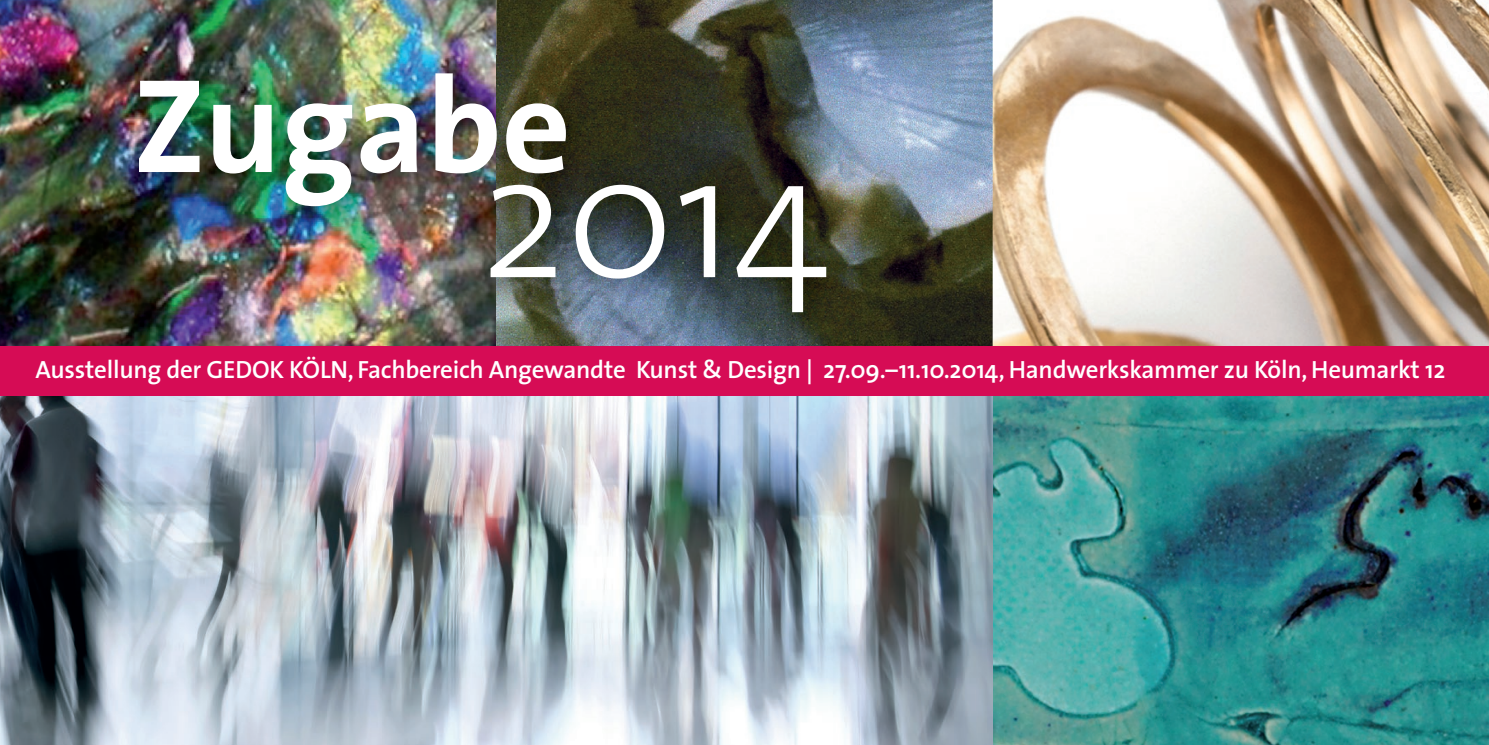
<style>
.page{position:relative;width:1489px;height:745px;background:#fff}
.page>*{position:absolute;margin:0;border:0;box-sizing:border-box;transform-origin:0 0}
.t1{font:300 176.75px "The Sans";color:#fff}
.t2{font:700 135px "The Sans";color:#fff}
.t3{font:600 25px "The Sans";letter-spacing:-.01em;color:#fff}
</style>
<div class="page">
<img style="left:0;top:0;width:1488px;height:744px">
<img style="left:121px;top:56px;width:733px;height:284px">
<div style="left:0;top:345px;width:1488px;height:50px;background:#d60c55"></div>
<h2 class="t2" style="left:133px;top:13px;width:439px">Zugabe</h2>
<h1 class="t1" style="left:480px;top:71px;width:350px">2014</h1>
<p class="t3" style="left:35px;top:349px;width:1411px">Ausstellung der GEDOK KÖLN, Fachbereich Angewandte Kunst &amp; Design | 27.09.–11.10.2014, Handwerkskammer zu Köln, Heumarkt 12</p>
</div>
